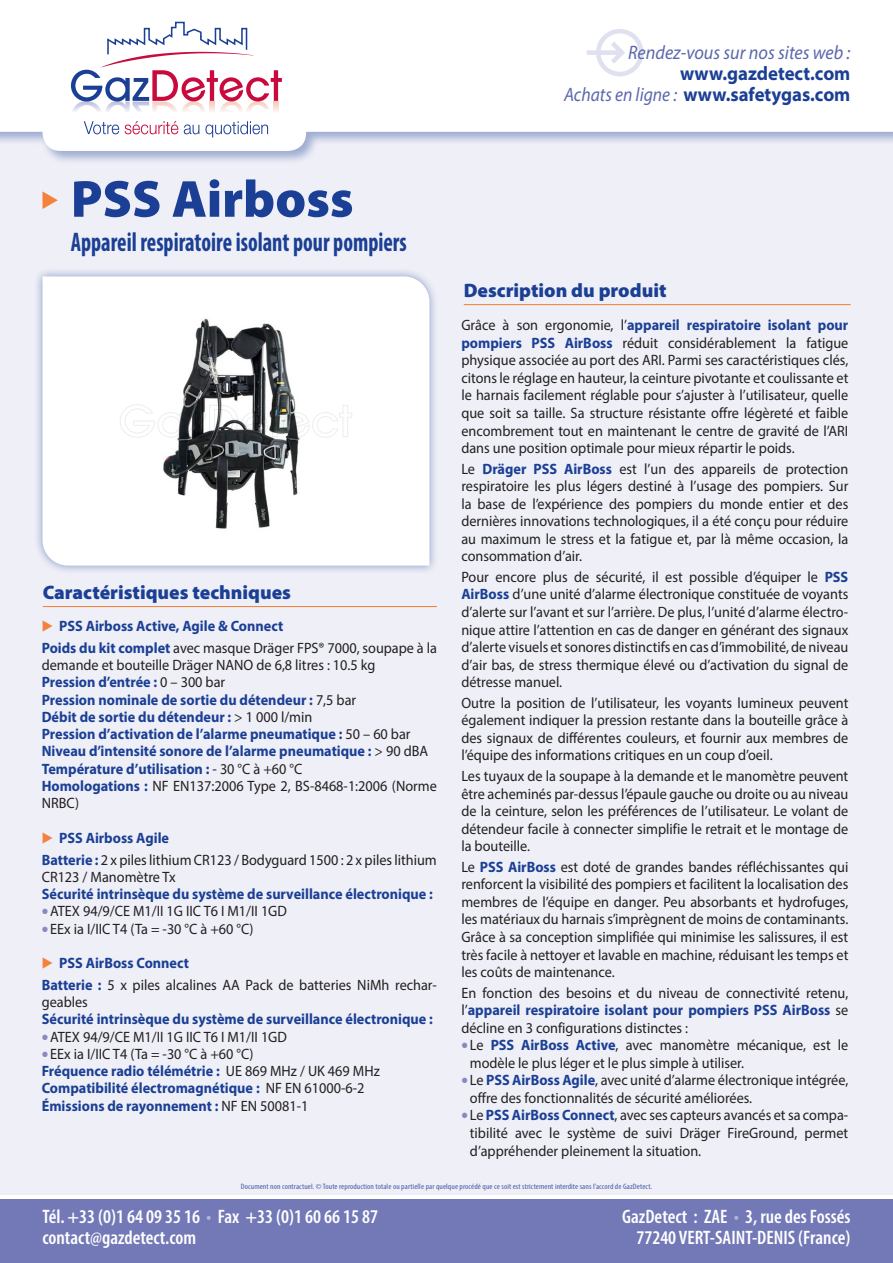
<style>
.page{position:relative;width:893px;height:1263px;background:#fff}
.page>*{position:absolute;margin:0;border:0;box-sizing:border-box;transform-origin:0 0}
.t1{font:900 52.5px "Myriad Pro";color:#1b3f94}
.t2{font:700 condensed 27px "Myriad Pro";color:#1b3f94;scale:.83 1}
.t3{font:600 condensed 19.5px/21px "Myriad Pro";color:#fff}
.t4{font:700 semi-expanded 19.5px/21px "Myriad Pro";color:#1b3f94;text-align:right;scale:.9 1}
.t5{font:900 19.5px "Myriad Pro";color:#1b3f94}
.t6{font:italic 19.5px "Myriad Pro";color:#5b67ad;scale:.93 1}
.t7{font:15px/17.5px "Myriad Pro";color:#231f20;text-align:justify;scale:.95 1}
.t8{font:700 15px "Myriad Pro";color:#1b3f94;scale:.95 1}
.t9{font:condensed 7.8px "Myriad Pro";letter-spacing:.01em;color:#495ca5;scale:1.1 1}
.s1{font-weight:400;font-style:italic;font-stretch:normal;color:#5b67ad}
.s2{font-weight:700;color:#1b3f94}
.s3{font-weight:400;color:#231f20}
.s4{font-weight:900;font-stretch:semi-expanded;font-size:18px;color:#878ac1}
.s5{color:#b1b3d7}
</style>
<div class="page">
<div style="left:0;top:0;width:893px;height:1195px;background:#eeeff7"></div>
<svg style="left:42px;top:191px;width:16px;height:18px"></svg>
<div style="left:34px;top:267px;width:405px;height:308px;background:#1b3f94;opacity:.48"></div>
<div style="left:43px;top:276px;width:386px;height:290px;background:#fff"></div>
<div style="left:0;top:1199px;width:893px;height:64px;background:#7379b7"></div>
<div style="left:0;top:0;width:893px;height:165px;background:#1b3f94;opacity:.38"></div>
<svg style="left:0;top:0;width:893px;height:151px;background:#fafafc"></svg>
<svg style="left:587px;top:29px;width:56px;height:47px"></svg>
<svg style="left:71px;top:21px;width:211px;height:92px;background:#e8d9e4"></svg>
<svg style="left:184px;top:121px;width:84px;height:16px"></svg>
<svg style="left:125px;top:121px;width:53px;height:13px"></svg>
<svg style="left:84px;top:121px;width:35px;height:13px"></svg>
<hr style="left:464px;top:304px;width:387px;height:1px;background:#f4823d">
<hr style="left:43px;top:606px;width:394px;height:1px;background:#f4823d">
<img style="left:112px;top:297px;width:248px;height:248px">
<svg style="left:120px;top:404px;width:232px;height:35px"></svg>
<h3 class="t6" style="left:628px;top:40px;width:241px">Rendez-vous sur nos sites web :</h3>
<h3 class="t4" style="left:564px;top:62px;width:320px">www.gazdetect.com<br><span class="s1">Achats en ligne :</span> www.safetygas.com</h3>
<p class="t1" style="left:71px;top:164px;width:284px">PSS Airboss</p>
<p class="t2" style="left:71px;top:225px;width:406px">Appareil respiratoire isolant pour pompiers</p>
<p class="t5" style="left:43px;top:580px;width:250px">Caractéristiques techniques</p>
<p class="t8" style="left:59px;top:616px;width:237px">PSS Airboss Active, Agile &amp; Connect</p>
<p class="t7" style="left:42px;top:639px;width:417px"><span class="s2">Poids du kit complet</span> avec masque Dräger FPS® 7000, soupape à la demande et bouteille Dräger NANO de 6,8 litres : 10.5 kg</p>
<p class="t8" style="left:42px;top:672px;width:195px">Pression d’entrée : <span class="s3">0 – 300 bar</span></p>
<p class="t8" style="left:42px;top:690px;width:333px">Pression nominale de sortie du détendeur : <span class="s3">7,5 bar</span></p>
<p class="t8" style="left:42px;top:707px;width:286px">Débit de sortie du détendeur : <span class="s3">&gt; 1 000 l/min</span></p>
<p class="t8" style="left:42px;top:724px;width:390px">Pression d’activation de l’alarme pneumatique : <span class="s3">50 – 60 bar</span></p>
<p class="t8" style="left:42px;top:741px;width:408px">Niveau d’intensité sonore de l’alarme pneumatique : <span class="s3">&gt; 90 dBA</span></p>
<p class="t8" style="left:42px;top:759px;width:276px">Température d’utilisation : <span class="s3">- 30 °C à +60 °C</span></p>
<p class="t7" style="left:42px;top:777px;width:417px"><span class="s2">Homologations :</span> NF EN137:2006 Type 2, BS-8468-1:2006 (Norme<br>NRBC)</p>
<p class="t8" style="left:59px;top:828px;width:117px">PSS Airboss Agile</p>
<p class="t7" style="left:42px;top:851px;width:417px"><span class="s2">Batterie :</span> 2 x piles lithium CR123 / Bodyguard 1500 : 2 x piles lithium<br>CR123 / Manomètre Tx</p>
<p class="t8" style="left:42px;top:884px;width:413px">Sécurité intrinsèque du système de surveillance électronique :</p>
<p class="t7" style="left:42px;top:902px;width:260px"><span class="s4">•</span>ATEX 94/9/CE M1/II 1G IIC T6 I M1/II 1GD</p>
<p class="t7" style="left:42px;top:920px;width:224px"><span class="s4">•</span> EEx ia I/IIC T4 (Ta = -30 °C à +60 °C)</p>
<p class="t8" style="left:59px;top:953px;width:138px">PSS AirBoss Connect</p>
<p class="t7" style="left:42px;top:976px;width:417px"><span class="s2">Batterie :</span> 5 x piles alcalines AA Pack de batteries NiMh rechar&shy;geables</p>
<p class="t8" style="left:42px;top:1009px;width:413px">Sécurité intrinsèque du système de surveillance électronique :</p>
<p class="t7" style="left:42px;top:1028px;width:260px"><span class="s4">•</span>ATEX 94/9/CE M1/II 1G IIC T6 I M1/II 1GD</p>
<p class="t7" style="left:42px;top:1045px;width:224px"><span class="s4">•</span> EEx ia I/IIC T4 (Ta = -30 °C à +60 °C)</p>
<p class="t8" style="left:42px;top:1061px;width:357px">Fréquence radio télémétrie : <span class="s3">UE 869 MHz / UK 469 MHz</span></p>
<p class="t8" style="left:42px;top:1078px;width:341px">Compatibilité électromagnétique : <span class="s3">NF EN 61000-6-2</span></p>
<p class="t8" style="left:42px;top:1096px;width:282px">Émissions de rayonnement : <span class="s3">NF EN 50081-1</span></p>
<p class="t5" style="left:464px;top:278px;width:204px">Description du produit</p>
<p class="t7" style="left:461px;top:316px;width:409px">Grâce à son ergonomie, l’<span class="s2">appareil respiratoire isolant pour pompiers PSS AirBoss</span> réduit considérablement la fatigue physique associée au port des ARI. Parmi ses caractéristiques clés, citons le réglage en hauteur, la ceinture pivotante et coulissante et le harnais facilement réglable pour s’ajuster à l’utilisateur, quelle que soit sa taille. Sa structure résistante offre légèreté et faible encombrement tout en maintenant le centre de gravité de l’ARI dans une position optimale pour mieux répartir le poids.</p>
<p class="t7" style="left:461px;top:460px;width:409px">Le <span class="s2">Dräger PSS AirBoss</span> est l’un des appareils de protection respiratoire les plus légers destiné à l’usage des pompiers. Sur la base de l’expérience des pompiers du monde entier et des dernières innovations technologiques, il a été conçu pour réduire au maximum le stress et la fatigue et, par là même occasion, la consommation d’air.</p>
<p class="t7" style="left:461px;top:568px;width:409px">Pour encore plus de sécurité, il est possible d’équiper le <span class="s2">PSS AirBoss</span> d’une unité d’alarme électronique constituée de voyants d’alerte sur l’avant et sur l’arrière. De plus, l’unité d’alarme électro&shy;nique attire l’attention en cas de danger en générant des signaux d’alerte visuels et sonores distinctifs en cas d’immobilité, de niveau d’air bas, de stress thermique élevé ou d’activation du signal de détresse manuel.</p>
<p class="t7" style="left:461px;top:694px;width:409px">Outre la position de l’utilisateur, les voyants lumineux peuvent également indiquer la pression restante dans la bouteille grâce à des signaux de différentes couleurs, et fournir aux membres de l’équipe des informations critiques en un coup d’oeil.</p>
<p class="t7" style="left:461px;top:767px;width:409px">Les tuyaux de la soupape à la demande et le manomètre peuvent être acheminés par-dessus l’épaule gauche ou droite ou au niveau de la ceinture, selon les préférences de l’utilisateur. Le volant de détendeur facile à connecter simplifie le retrait et le montage de la bouteille.</p>
<p class="t7" style="left:461px;top:858px;width:409px">Le <span class="s2">PSS AirBoss</span> est doté de grandes bandes réfléchissantes qui renforcent la visibilité des pompiers et facilitent la localisation des membres de l’équipe en danger. Peu absorbants et hydrofuges, les matériaux du harnais s’imprègnent de moins de contaminants.<br>Grâce à sa conception simplifiée qui minimise les salissures, il est très facile à nettoyer et lavable en machine, réduisant les temps et les coûts de maintenance.</p>
<p class="t7" style="left:461px;top:983px;width:409px">En fonction des besoins et du niveau de connectivité retenu, l’<span class="s2">appareil respiratoire isolant pour pompiers PSS AirBoss</span> se décline en 3 configurations distinctes :</p>
<p class="t7" style="left:470px;top:1036px;width:400px;text-indent:-9px"><span class="s4">•</span> Le <span class="s2">PSS AirBoss Active</span>, avec manomètre mécanique, est le modèle le plus léger et le plus simple à utiliser.</p>
<p class="t7" style="left:470px;top:1071px;width:400px;text-indent:-9px"><span class="s4">•</span> Le <span class="s2">PSS AirBoss Agile</span>, avec unité d’alarme électronique intégrée, offre des fonctionnalités de sécurité améliorées.</p>
<p class="t7" style="left:470px;top:1106px;width:400px;text-indent:-9px"><span class="s4">•</span> Le <span class="s2">PSS AirBoss Connect</span>, avec ses capteurs avancés et sa compa&shy;tibilité avec le système de suivi Dräger FireGround, permet d’appréhender pleinement la situation.</p>
<p class="t9" style="left:241px;top:1182px;width:375px">Document non contractuel. © Toute reproduction totale ou partielle par quelque procédé que ce soit est strictement interdite sans l’accord de GazDetect.</p>
<h3 class="t3" style="left:43px;top:1206px;width:337px">Tél. +33 (0)1 64 09 35 16 <span class="s5">•</span> Fax +33 (0)1 60 66 15 87 contact@gazdetect.com</h3>
<h3 class="t3" style="left:622px;top:1206px;width:230px;text-align:right">GazDetect : ZAE <span class="s5">•</span> 3, rue des Fossés<br>77240 VERT-SAINT-DENIS (France)</h3>
</div>
